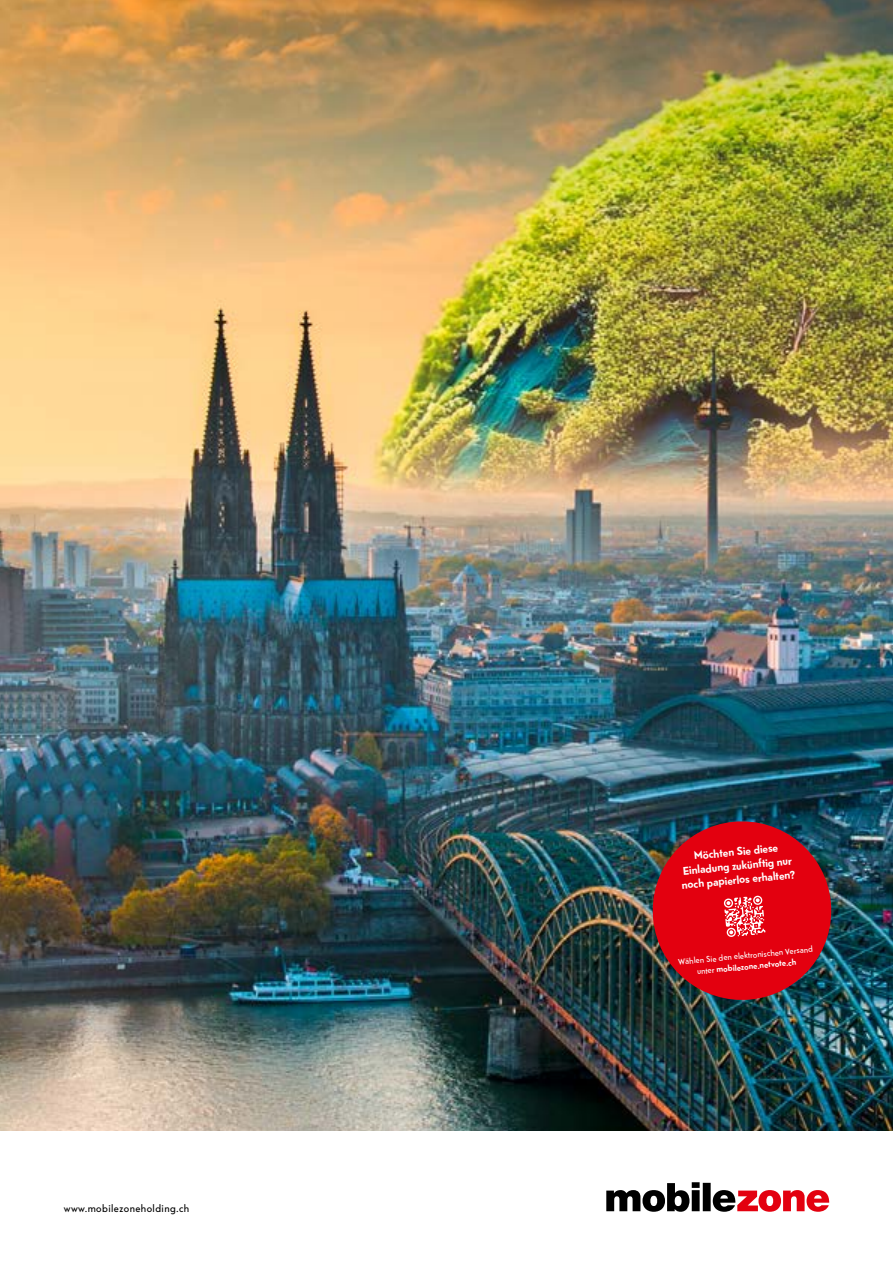
<style>
.page{position:relative;width:893px;height:1263px;background:#fff}
.page>*{position:absolute;margin:0;border:0;box-sizing:border-box;transform-origin:0 0}
.t1{font:12px "Telefon";color:#000}
.t2{font:700 11.25px/14.1px "Telefon";color:#fff;text-align:center}
.t3{font:10.5px "Telefon";letter-spacing:.04em;color:#000}
.t4{font:8.4px/11.2px "Telefon";color:#fff;text-align:center}
.s1{font-weight:700}
</style>
<div class="page">
<img style="left:0;top:0;width:893px;height:1131px">
<svg style="left:606px;top:1182px;width:223px;height:30px"></svg>
<img style="left:648px;top:817px;width:187px;height:187px">
<p class="t3" style="left:64px;top:1201px;width:127px">www.mobilezoneholding.ch</p>
<h1 class="t1" style="left:64px;top:1203px;width:13px">| 8</h1>
<h2 class="t2" style="left:678px;top:850px;width:115px;rotate:-6deg">Möchten Sie diese<br>Einladung zukünftig nur noch papierlos erhalten?</h2>
<p class="t4" style="left:678px;top:955px;width:137px;rotate:-5deg">Wählen Sie den elektronischen Versand unter <span class="s1">mobilezone.netvote.ch</span></p>
</div>
